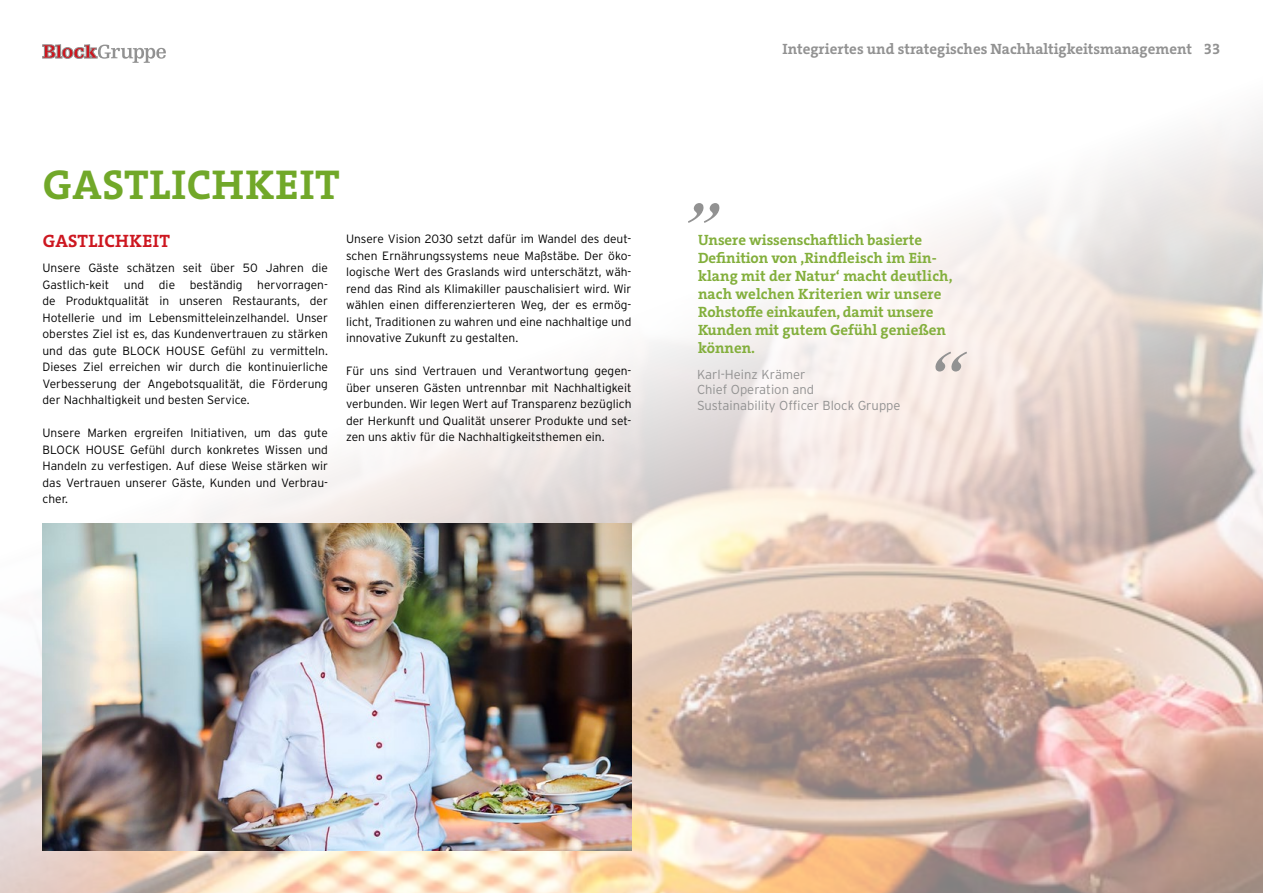
<style>
.page{position:relative;width:1263px;height:893px;background:#fff}
.page>*{position:absolute;margin:0;border:0;box-sizing:border-box;transform-origin:0 0}
.t1{font:italic 700 62.55px "Times";color:#929292}
.t2{font:700 42px "The Serif C5";letter-spacing:.02em;color:#71a829}
.t3{font:700 18px "The Serif C5";letter-spacing:.02em;color:#cd1720}
.t4{font:700 15px/18px "The Serif C5";letter-spacing:-.005em;color:#83af3c}
.t5{font:700 15px "The Serif C5";color:#929292}
.t6{font:300 13.05px/15.6px "Interstate";color:#929292}
.t7{font:300 12px/16.5px "Interstate";color:#000;text-align:justify}
</style>
<div class="page">
<img style="left:0;top:44px;width:1263px;height:849px">
<svg style="left:43px;top:45px;width:123px;height:18px"></svg>
<img style="left:43px;top:523px;width:588px;height:327px">
<h2 class="t2" style="left:43px;top:158px;width:298px">GASTLICHKEIT</h2>
<h3 class="t3" style="left:43px;top:230px;width:129px">GASTLICHKEIT</h3>
<p class="t7" style="left:43px;top:260px;width:287px">Unsere Gäste schätzen seit über 50 Jahren die Gastlich-keit und die beständig hervorragen&shy;de Produktqualität in unseren Restaurants, der Hotellerie und im Lebensmitteleinzelhandel. Unser oberstes Ziel ist es, das Kundenvertrauen zu stärken und das gute BLOCK HOUSE Gefühl zu vermitteln.<br>Dieses Ziel erreichen wir durch die kontinuierliche Verbesserung der Angebotsqualität, die Förderung der Nachhaltigkeit und besten Service.</p>
<p class="t7" style="left:43px;top:425px;width:287px">Unsere Marken ergreifen Initiativen, um das gute BLOCK HOUSE Gefühl durch konkretes Wissen und Handeln zu verfestigen. Auf diese Weise stärken wir das Vertrauen unserer Gäste, Kunden und Verbrau&shy;cher.</p>
<p class="t7" style="left:346px;top:231px;width:287px">Unsere Vision 2030 setzt dafür im Wandel des deut&shy;schen Ernährungssystems neue Maßstäbe. Der öko&shy;logische Wert des Graslands wird unterschätzt, wäh&shy;rend das Rind als Klimakiller pauschalisiert wird. Wir wählen einen differenzierteren Weg, der es ermög&shy;licht, Traditionen zu wahren und eine nachhaltige und innovative Zukunft zu gestalten.</p>
<p class="t7" style="left:346px;top:363px;width:287px">Für uns sind Vertrauen und Verantwortung gegen&shy;über unseren Gästen untrennbar mit Nachhaltigkeit verbunden. Wir legen Wert auf Transparenz bezüglich der Herkunft und Qualität unserer Produkte und set&shy;zen uns aktiv für die Nachhaltigkeitsthemen ein.</p>
<h1 class="t1" style="left:686px;top:166px;width:33px">”</h1>
<p class="t5" style="left:782px;top:39px;width:439px">Integriertes und strategisches Nachhaltigkeitsmanagement 33</p>
<p class="t4" style="left:698px;top:231px;width:256px">Unsere wissenschaftlich basierte<br>Definition von ,Rindfleisch im Ein&shy;klang mit der Natur‘ macht deutlich, nach welchen Kriterien wir unsere<br>Rohstoffe einkaufen, damit unsere<br>Kunden mit gutem Gefühl genießen können.</p>
<p class="t6" style="left:697px;top:366px;width:205px">Karl-Heinz Krämer<br>Chief Operation and<br>Sustainability Officer Block Gruppe</p>
<h1 class="t1" style="left:933px;top:315px;width:33px">“</h1>
</div>
